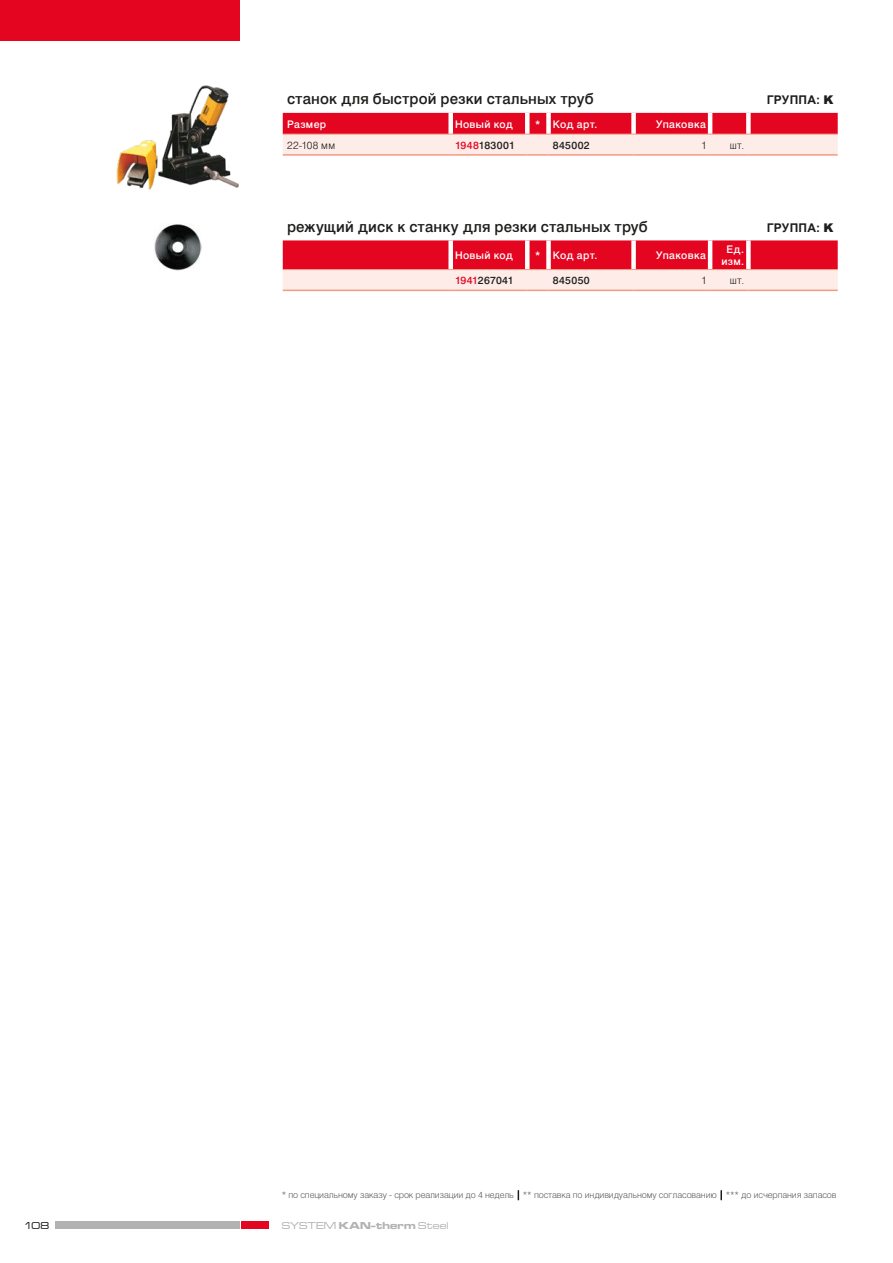
<style>
.page{position:relative;width:893px;height:1263px;background:#fff}
.page>*{position:absolute;margin:0;border:0;box-sizing:border-box;transform-origin:0 0}
.t1{font:15px "Swiss 721 Md AT";letter-spacing:.01em;color:#1d1d1b}
.t2{font:700 12px "Arial";letter-spacing:.02em;color:#1d1d1b}
.t3{font:10.5px/12.6px "Swiss 721 Md AT";letter-spacing:.035em;color:#fff;text-align:center}
.t4{font:10.5px "Swiss 721 Md AT";letter-spacing:.03em;color:#1d1d1b}
.t5{font:10.5px "Microgramma D Med Ext";letter-spacing:.025em;color:#b3b2b2}
.t6{font:10.5px "Swiss 721 Lt AT";letter-spacing:.04em;color:#1d1d1b}
.t7{font:10.5px "Microgramma D Med Ext";color:#1d1d1b}
.t8{font:9px "Swiss 721 Lt AT";letter-spacing:-.01em;color:#575756}
.s1{font-weight:900}
.s2{color:#e40521}
.s3{color:#1d1d1b}
.s4{font-family:"Microgramma D Bol Ext"}
</style>
<div class="page">
<div style="left:0;top:0;width:240px;height:41px;background:#e40521"></div>
<div style="left:241px;top:1222px;width:28px;height:7px;background:#e40521"></div>
<div style="left:55px;top:1222px;width:185px;height:7px;background:#b3b2b2"></div>
<svg style="left:283px;top:113px;width:555px;height:41px;background:#f07b86"></svg>
<hr style="left:549px;top:134px;width:85px;height:1px;background:#f39a83">
<hr style="left:634px;top:134px;width:76px;height:1px;background:#f39a83">
<hr style="left:710px;top:134px;width:38px;height:1px;background:#f39a83">
<hr style="left:748px;top:134px;width:90px;height:1px;background:#f39a83">
<hr style="left:283px;top:154px;width:168px;height:2px;background:#f39a83">
<hr style="left:451px;top:154px;width:76px;height:2px;background:#f39a83">
<hr style="left:527px;top:154px;width:22px;height:2px;background:#f39a83">
<hr style="left:549px;top:154px;width:85px;height:2px;background:#f39a83">
<hr style="left:634px;top:154px;width:76px;height:2px;background:#f39a83">
<hr style="left:710px;top:154px;width:38px;height:2px;background:#f39a83">
<hr style="left:748px;top:154px;width:90px;height:2px;background:#f39a83">
<img style="left:116px;top:85px;width:123px;height:105px">
<svg style="left:283px;top:240px;width:555px;height:51px;background:#ef6d79"></svg>
<hr style="left:549px;top:290px;width:85px;height:1px;background:#f39a83">
<hr style="left:634px;top:290px;width:76px;height:1px;background:#f39a83">
<hr style="left:710px;top:290px;width:38px;height:1px;background:#f39a83">
<hr style="left:748px;top:290px;width:90px;height:1px;background:#f39a83">
<img style="left:154px;top:224px;width:47px;height:47px">
<h1 class="t1" style="left:287px;top:90px;width:308px">станок для быстрой резки стальных труб</h1>
<h2 class="t2" style="left:767px;top:92px;width:68px">ГРУППА: <span class="s1">K</span></h2>
<p class="t3" style="left:287px;top:118px;width:41px">Размер</p>
<p class="t3" style="left:455px;top:118px;width:60px">Новый код</p>
<p class="t3" style="left:535px;top:118px;width:64px">* Код арт.</p>
<p class="t3" style="left:656px;top:118px;width:51px">Упаковка</p>
<p class="t6" style="left:287px;top:138px;width:50px">22-108 мм</p>
<p class="t4" style="left:455px;top:139px;width:61px"><span class="s2">1948</span>183001</p>
<p class="t4" style="left:553px;top:139px;width:38px">845002</p>
<p class="t6" style="left:701px;top:138px;width:6px">1</p>
<p class="t6" style="left:730px;top:138px;width:16px">шт.</p>
<h1 class="t1" style="left:287px;top:218px;width:362px">режущий диск к станку для резки стальных труб</h1>
<h2 class="t2" style="left:767px;top:220px;width:68px">ГРУППА: <span class="s1">K</span></h2>
<p class="t3" style="left:455px;top:249px;width:60px">Новый код</p>
<p class="t3" style="left:535px;top:249px;width:64px">* Код арт.</p>
<p class="t3" style="left:656px;top:249px;width:51px">Упаковка</p>
<p class="t3" style="left:721px;top:243px;width:24px">Ед. изм.</p>
<p class="t4" style="left:455px;top:274px;width:60px"><span class="s2">1941</span>267041</p>
<p class="t4" style="left:553px;top:274px;width:38px">845050</p>
<p class="t6" style="left:701px;top:274px;width:6px">1</p>
<p class="t6" style="left:730px;top:274px;width:16px">шт.</p>
<p class="t8" style="left:282px;top:1189px;width:556px">* по специальному заказу - срок реализации до 4 недель <span class="s3">|</span> ** поставка по индивидуальному согласованию <span class="s3">|</span> *** до исчерпания запасов</p>
<p class="t7" style="left:24px;top:1219px;width:27px">108</p>
<p class="t5" style="left:282px;top:1219px;width:168px">SYSTEM <span class="s4">KAN‑therm</span> Steel</p>
</div>
